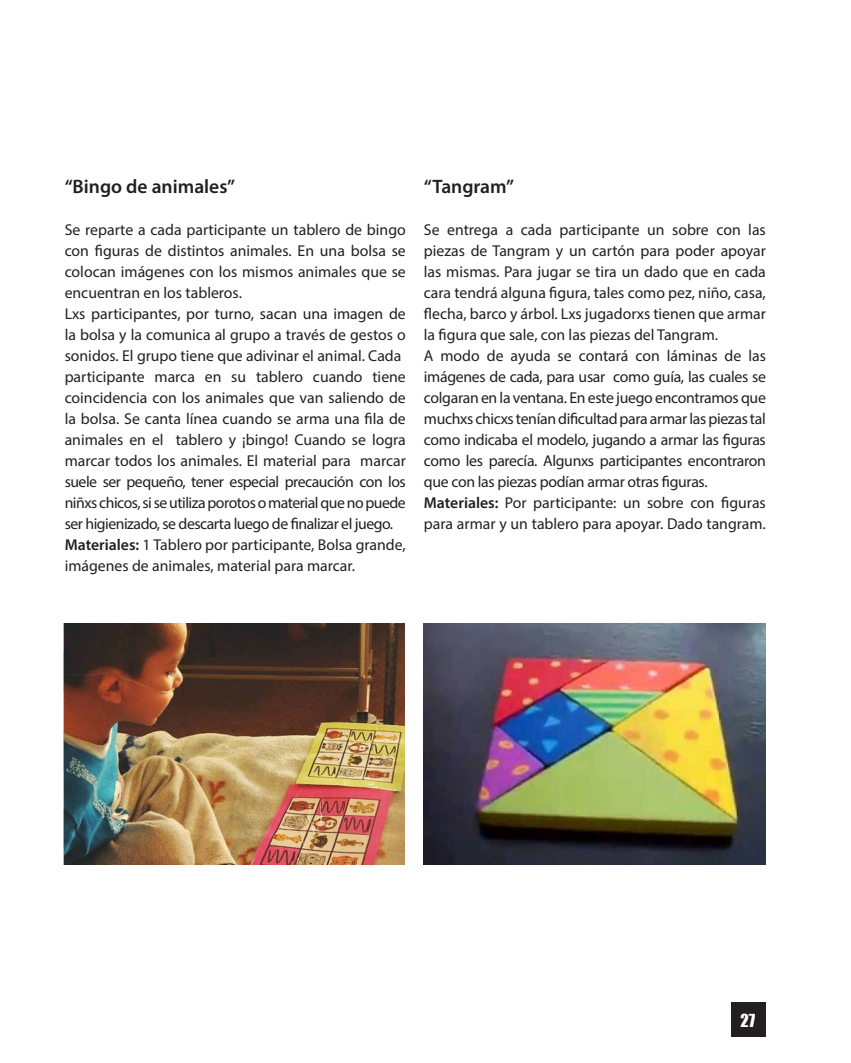
<style>
.page{position:relative;width:851px;height:1063px;background:#fff}
.page>*{position:absolute;margin:0;border:0;box-sizing:border-box;transform-origin:0 0}
.t1{font:600 19.5px "Myriad Pro";color:#231f20}
.t2{font:16.5px "Impact";color:#fff}
.t3{font:15.75px/21px "Myriad Pro";color:#231f20;text-align:justify}
.s1{font-weight:600}
</style>
<div class="page">
<div style="left:730px;top:1002px;width:35px;height:35px;background:#231f20"></div>
<img style="left:424px;top:624px;width:341px;height:241px">
<img style="left:64px;top:623px;width:340px;height:242px">
<p class="t1" style="left:65px;top:174px;width:172px">“Bingo de animales”</p>
<p class="t3" style="left:65px;top:219px;width:342px">Se reparte a cada participante un tablero de bingo con figuras de distintos animales. En una bolsa se colocan imágenes con los mismos animales que se encuentran en los tableros.</p>
<p class="t3" style="left:65px;top:303px;width:342px">Lxs participantes, por turno, sacan una imagen de la bolsa y la comunica al grupo a través de gestos o sonidos. El grupo tiene que adivinar el animal. Cada</p>
<p class="t3" style="left:65px;top:366px;width:342px">participante marca en su tablero cuando tiene coincidencia con los animales que van saliendo de la bolsa. Se canta línea cuando se arma una fila de animales en el tablero y ¡bingo! Cuando se logra marcar todos los animales. El material para marcar suele ser pequeño, tener especial precaución con los niñxs chicos, si se utiliza porotos o material que no puede ser higienizado, se descarta luego de finalizar el juego.</p>
<p class="t3" style="left:65px;top:534px;width:342px"><span class="s1">Materiales:</span> 1 Tablero por participante, Bolsa grande, imágenes de animales, material para marcar.</p>
<p class="t1" style="left:424px;top:174px;width:92px">“Tangram”</p>
<p class="t3" style="left:424px;top:219px;width:343px">Se entrega a cada participante un sobre con las piezas de Tangram y un cartón para poder apoyar las mismas. Para jugar se tira un dado que en cada cara tendrá alguna figura, tales como pez, niño, casa, flecha, barco y árbol. Lxs jugadorxs tienen que armar la figura que sale, con las piezas del Tangram.</p>
<p class="t3" style="left:424px;top:345px;width:343px">A modo de ayuda se contará con láminas de las imágenes de cada, para usar como guía, las cuales se colgaran en la ventana. En este juego encontramos que muchxs chicxs tenían dificultad para armar las piezas tal como indicaba el modelo, jugando a armar las figuras como les parecía. Algunxs participantes encontraron que con las piezas podían armar otras figuras.</p>
<p class="t3" style="left:424px;top:492px;width:343px"><span class="s1">Materiales:</span> Por participante: un sobre con figuras para armar y un tablero para apoyar. Dado tangram.</p>
<p class="t2" style="left:740px;top:1008px;width:16px">27</p>
</div>
